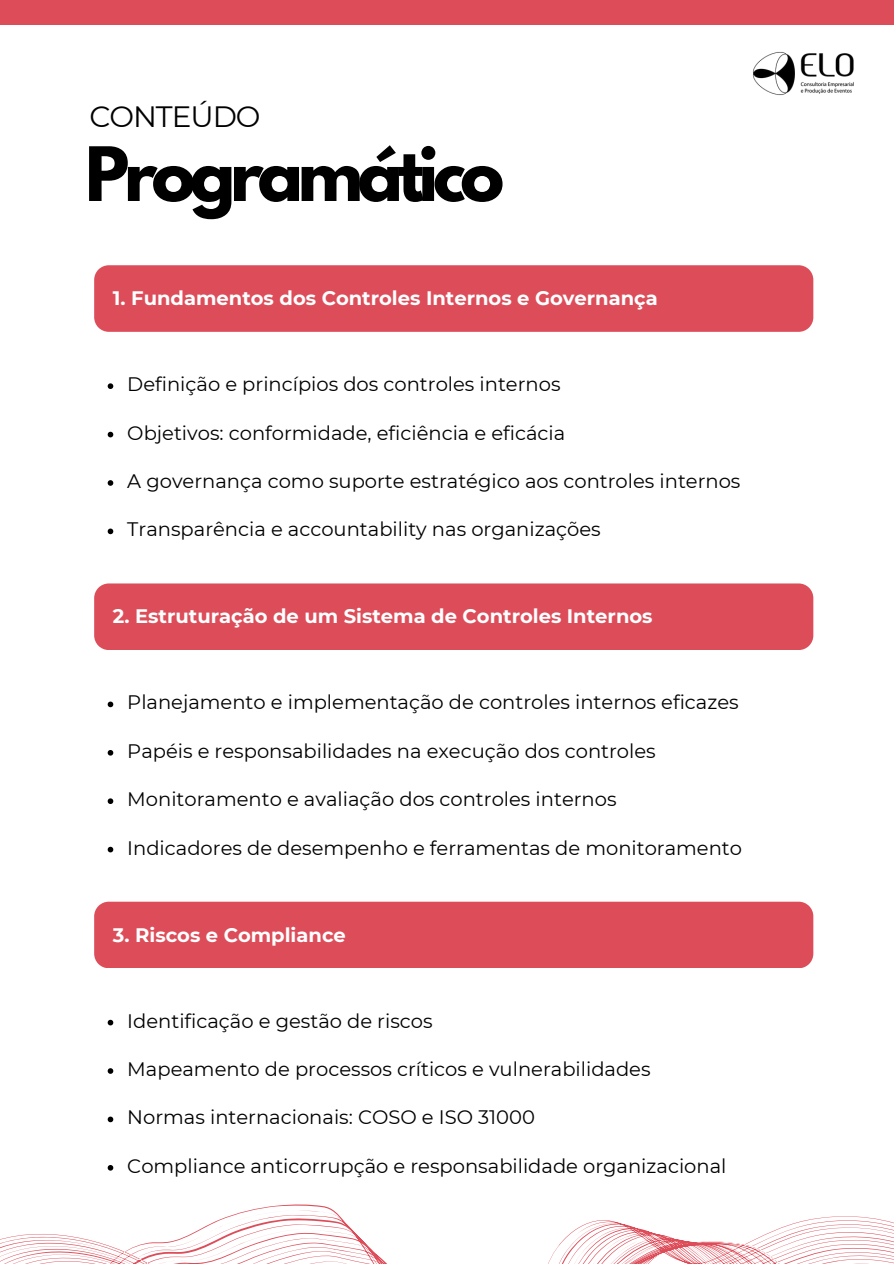
<style>
.page{position:relative;width:894px;height:1264px;background:#fff}
.page>*{position:absolute;margin:0;border:0;box-sizing:border-box;transform-origin:0 0}
.t1{font:700 66.3px "League Spartan";letter-spacing:-.08em;color:#000}
.t2{font:29.4px "Montserrat";letter-spacing:-.035em;color:#000}
.t3{font:19.5px "Montserrat";color:#000}
.t4{font:700 19.5px "Montserrat";color:#fff}
</style>
<div class="page">
<div style="left:0;top:0;width:893px;height:24px;background:#dd4d59"></div>
<img style="left:753px;top:52px;width:101px;height:43px">
<div style="left:94px;top:265px;width:719px;height:67px;background:#dd4d59"></div>
<svg style="left:0;top:1204px;width:893px;height:59px"></svg>
<svg style="left:108px;top:383px;width:5px;height:6px"></svg>
<svg style="left:108px;top:432px;width:5px;height:5px"></svg>
<svg style="left:108px;top:480px;width:5px;height:6px"></svg>
<svg style="left:108px;top:528px;width:5px;height:6px"></svg>
<div style="left:94px;top:583px;width:719px;height:67px;background:#dd4d59"></div>
<svg style="left:108px;top:701px;width:5px;height:6px"></svg>
<svg style="left:108px;top:750px;width:5px;height:5px"></svg>
<svg style="left:108px;top:798px;width:5px;height:6px"></svg>
<svg style="left:108px;top:846px;width:5px;height:6px"></svg>
<div style="left:94px;top:901px;width:719px;height:67px;background:#dd4d59"></div>
<svg style="left:108px;top:1019px;width:5px;height:6px"></svg>
<svg style="left:108px;top:1068px;width:5px;height:5px"></svg>
<svg style="left:108px;top:1116px;width:5px;height:6px"></svg>
<svg style="left:108px;top:1165px;width:5px;height:5px"></svg>
<h2 class="t2" style="left:89px;top:99px;width:173px">CONTEÚDO</h2>
<p class="t1" style="left:85px;top:141px;width:420px">Programático</p>
<h1 class="t4" style="left:113px;top:286px;width:546px">1. Fundamentos dos Controles Internos e Governança</h1>
<h3 class="t3" style="left:127px;top:372px;width:434px">Definição e princípios dos controles internos</h3>
<p class="t3" style="left:127px;top:421px;width:439px">Objetivos: conformidade, eficiência e eficácia</p>
<p class="t3" style="left:127px;top:469px;width:614px">A governança como suporte estratégico aos controles internos</p>
<p class="t3" style="left:127px;top:517px;width:475px">Transparência e accountability nas organizações</p>
<p class="t4" style="left:113px;top:604px;width:541px">2. Estruturação de um Sistema de Controles Internos</p>
<h3 class="t3" style="left:127px;top:690px;width:612px">Planejamento e implementação de controles internos eficazes</h3>
<p class="t3" style="left:127px;top:739px;width:529px">Papéis e responsabilidades na execução dos controles</p>
<p class="t3" style="left:127px;top:787px;width:490px">Monitoramento e avaliação dos controles internos</p>
<p class="t3" style="left:127px;top:835px;width:616px">Indicadores de desempenho e ferramentas de monitoramento</p>
<p class="t4" style="left:113px;top:922px;width:234px">3. Riscos e Compliance</p>
<h3 class="t3" style="left:127px;top:1008px;width:307px">Identificação e gestão de riscos</h3>
<p class="t3" style="left:127px;top:1057px;width:524px">Mapeamento de processos críticos e vulnerabilidades</p>
<p class="t3" style="left:127px;top:1105px;width:409px">Normas internacionais: COSO e ISO 31000</p>
<p class="t3" style="left:127px;top:1153px;width:600px">Compliance anticorrupção e responsabilidade organizacional</p>
</div>
